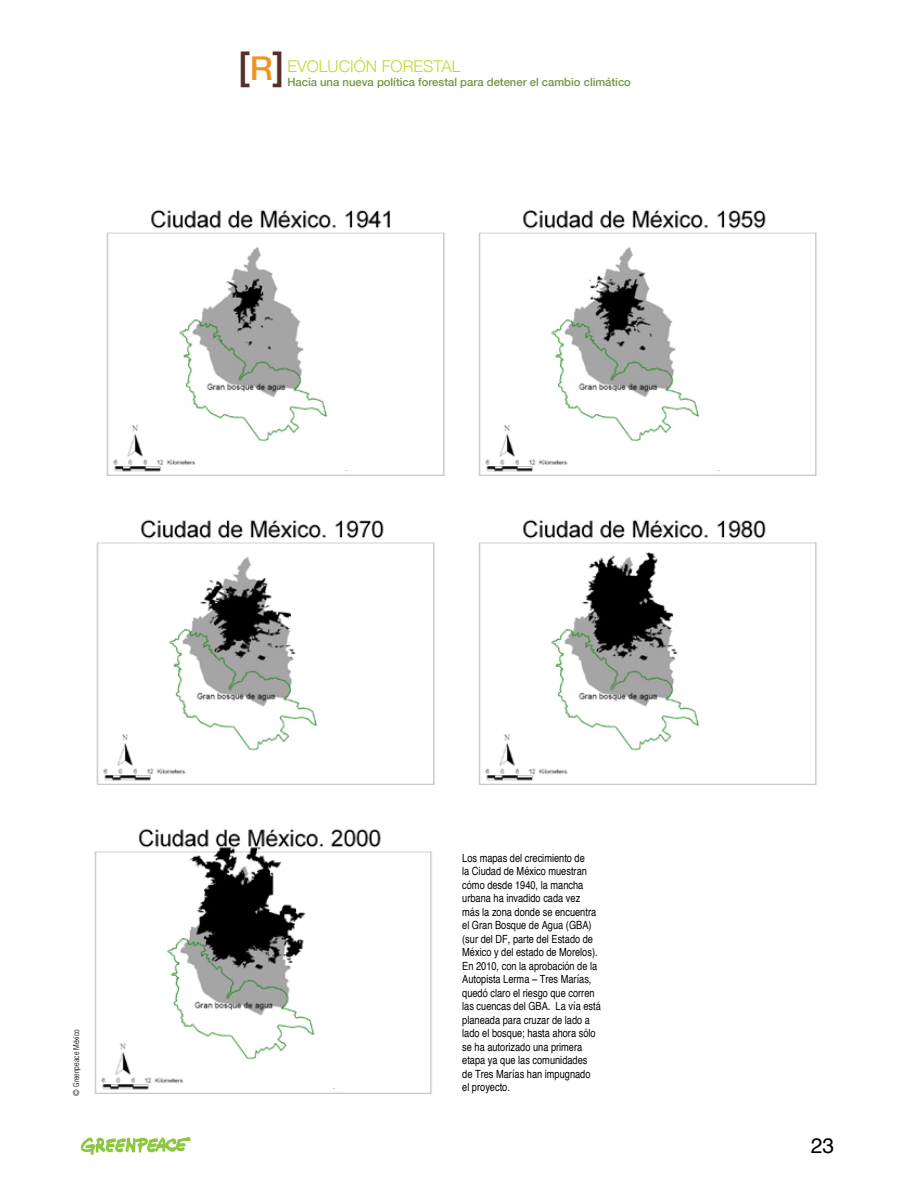
<style>
.page{position:relative;width:915px;height:1191px;background:#fff}
.page>*{position:absolute;margin:0;border:0;box-sizing:border-box;transform-origin:0 0}
.t1{font:500 38.7px "Helvetica Neue LT Com";color:#583027}
.t2{font:21px "Helvetica";color:#000}
.t3{font:300 16.35px "Helvetica Neue LT Com";color:#c4d82e}
.t4{font:condensed 11.25px/13.5px "Helvetica";color:#000}
.t5{font:500 11.25px "Helvetica Neue LT Com";color:#6e9842}
.t6{font:300 condensed 8.25px "Helvetica Neue LT Com";color:#000}
.s1{font-size:32.85px;color:#f09421}
</style>
<div class="page">
<svg style="left:80px;top:1137px;width:111px;height:18px"></svg>
<img style="left:106px;top:209px;width:339px;height:267px">
<img style="left:478px;top:209px;width:339px;height:267px">
<img style="left:96px;top:519px;width:339px;height:266px">
<img style="left:478px;top:519px;width:339px;height:266px">
<img style="left:94px;top:828px;width:338px;height:266px">
<div style="left:322px;top:445px;width:117px;height:25px;background:#fff"></div>
<div style="left:695px;top:445px;width:118px;height:25px;background:#fff"></div>
<div style="left:695px;top:754px;width:118px;height:26px;background:#fff"></div>
<div style="left:314px;top:754px;width:118px;height:26px;background:#fff"></div>
<div style="left:311px;top:1062px;width:117px;height:25px;background:#fff"></div>
<h1 class="t1" style="left:238px;top:43px;width:48px">[<span class="s1">R</span>]</h1>
<h3 class="t3" style="left:287px;top:56px;width:174px">EVOLUCIÓN FORESTAL</h3>
<p class="t5" style="left:287px;top:76px;width:345px">Hacia una nueva política forestal para detener el cambio climático</p>
<p class="t6" style="left:71px;top:1095px;width:68px;rotate:-90deg">© Greenpeace México</p>
<p class="t4" style="left:462px;top:851px;width:140px">Los mapas del crecimiento de<br>la Ciudad de México muestran cómo desde 1940, la mancha urbana ha invadido cada vez<br>más la zona donde se encuentra el Gran Bosque de Agua (GBA) (sur del DF, parte del Estado de<br>México y del estado de Morelos).<br>En 2010, con la aprobación de la<br>Autopista Lerma – Tres Marías, quedó claro el riesgo que corren las cuencas del GBA. La vía está planeada para cruzar de lado a lado el bosque; hasta ahora sólo se ha autorizado una primera etapa ya que las comunidades<br>de Tres Marías han impugnado<br>el proyecto.</p>
<h2 class="t2" style="left:810px;top:1129px;width:25px">23</h2>
</div>
